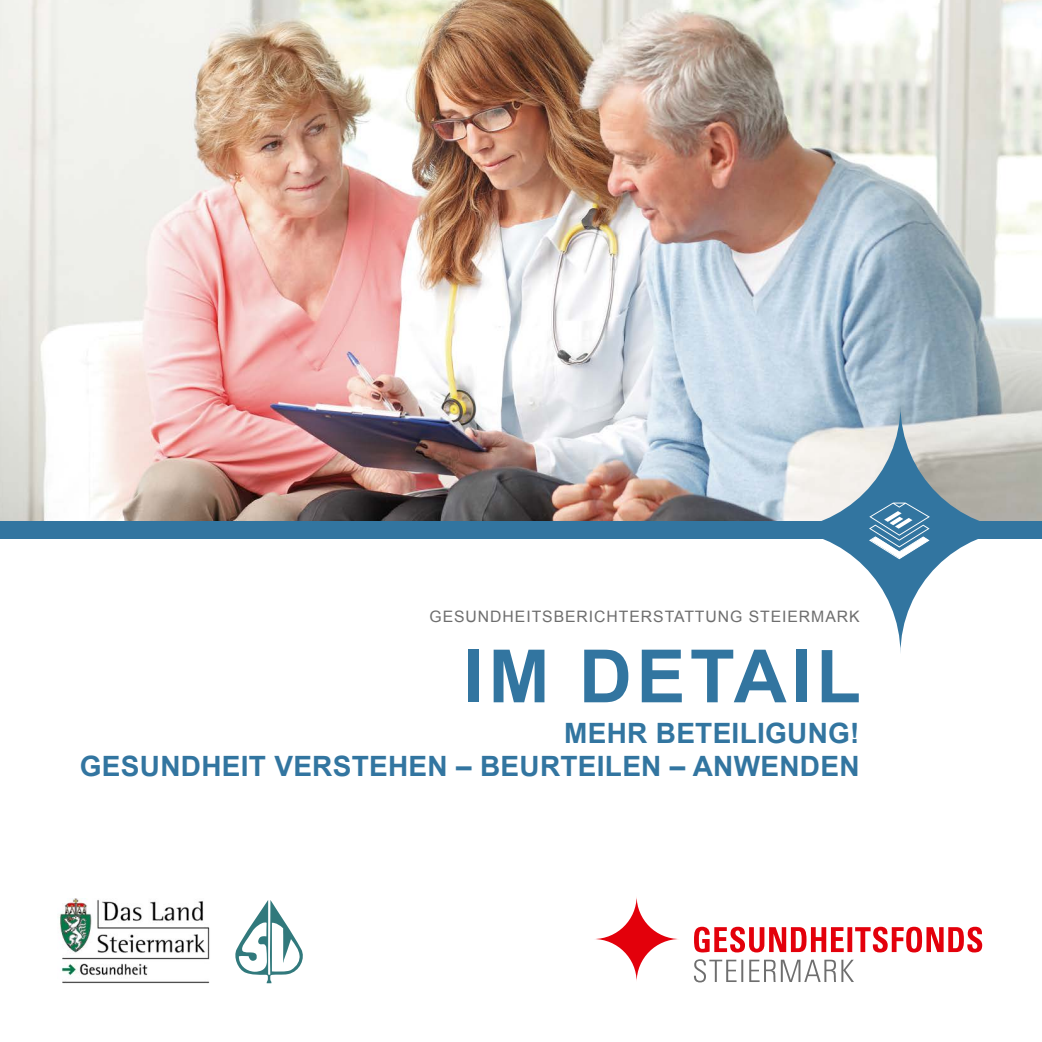
<style>
.page{position:relative;width:1042px;height:1042px;background:#fff}
.page>*{position:absolute;margin:0;border:0;box-sizing:border-box;transform-origin:0 0}
.t1{font:700 73.5px "Arial";letter-spacing:.06em;color:#3275a0}
.t2{font:700 28px/33.2px "Arial";letter-spacing:.01em;color:#3275a0;text-align:right}
.t3{font:15.75px "Arial";letter-spacing:.06em;color:#6e6e6e}
</style>
<div class="page">
<img style="left:0;top:0;width:1042px;height:521px">
<div style="left:0;top:521px;width:1042px;height:17px;background:#3275a0"></div>
<svg style="left:694px;top:959px;width:160px;height:23px"></svg>
<svg style="left:694px;top:927px;width:288px;height:25px"></svg>
<svg style="left:593px;top:896px;width:87px;height:86px"></svg>
<img style="left:59px;top:898px;width:151px;height:85px">
<svg style="left:235px;top:900px;width:68px;height:83px"></svg>
<svg style="left:776px;top:405px;width:249px;height:249px"></svg>
<svg style="left:869px;top:502px;width:61px;height:57px"></svg>
<p class="t3" style="left:429px;top:606px;width:431px">GESUNDHEITSBERICHTERSTATTUNG STEIERMARK</p>
<h1 class="t1" style="left:463px;top:627px;width:399px">IM DETAIL</h1>
<p class="t2" style="left:80px;top:717px;width:781px">MEHR BETEILIGUNG!<br>GESUNDHEIT VERSTEHEN – BEURTEILEN – ANWENDEN</p>
</div>
